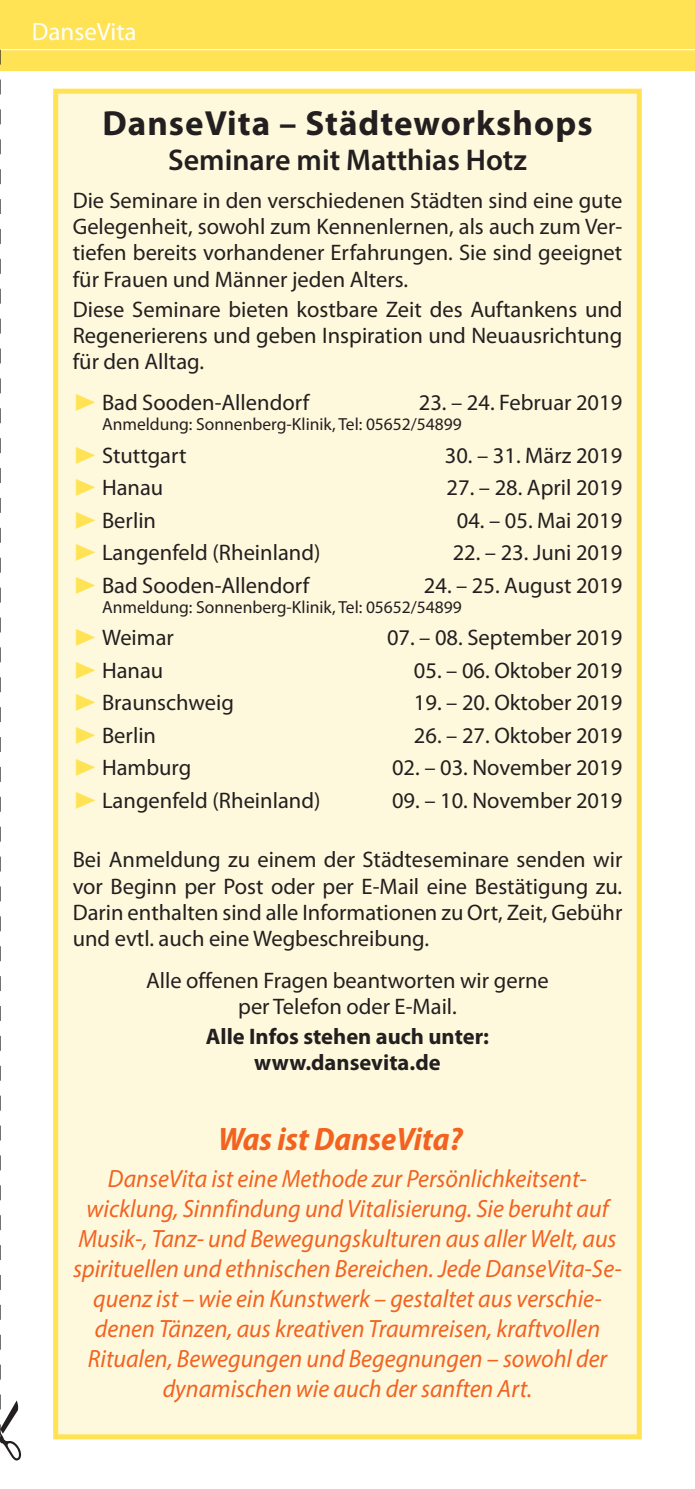
<style>
.page{position:relative;width:695px;height:1489px;background:#fff}
.page>*{position:absolute;margin:0;border:0;box-sizing:border-box;transform-origin:0 0}
.t1{font:700 35px "Myriad Pro";letter-spacing:.03em;color:#231f20}
.t2{font:italic 700 semi-condensed 32.5px "Myriad Pro";color:#f26221}
.t3{font:600 30px "Myriad Pro";color:#231f20}
.t4{font:italic 25px/30px "Myriad Pro";color:#f26221;text-align:center;scale:.96 1}
.t5{font:25px "Myriad Pro";color:#fff}
.t6{font:22.5px/26.2px "Myriad Pro";color:#231f20;text-align:justify}
.t7{font:700 22.5px/26.2px "Myriad Pro";color:#231f20;text-align:center}
.t8{font:17.5px "Myriad Pro";color:#231f20}
.s1{font-family:"Zeal";font-size:25px;color:#ffe355}
</style>
<div class="page">
<div style="left:0;top:0;width:694px;height:71px;background:#ffe355"></div>
<hr style="left:0;top:49px;width:694px;height:1px;background:#fff">
<div style="left:53px;top:89px;width:588px;height:1350px;background:#fef9dc;border:5px solid #ffe355"></div>
<svg style="left:0;top:50px;width:21px;height:1410px"></svg>
<p class="t5" style="left:32px;top:16px;width:106px">DanseVita</p>
<h1 class="t1" style="left:102px;top:100px;width:491px">DanseVita – Städteworkshops</h1>
<h3 class="t3" style="left:168px;top:141px;width:360px">Seminare mit Matthias Hotz</h3>
<p class="t6" style="left:73px;top:187px;width:551px">Die Seminare in den verschiedenen Städten sind eine gute Gelegenheit, sowohl zum Kennenlernen, als auch zum Ver&shy;tiefen bereits vorhandener Erfahrungen. Sie sind geeignet für Frauen und Männer jeden Alters.</p>
<p class="t6" style="left:73px;top:295px;width:551px">Diese Seminare bieten kostbare Zeit des Auftankens und Regenerierens und geben Inspiration und Neuausrichtung für den Alltag.</p>
<p class="t6" style="left:73px;top:389px;width:238px"><span class="s1">®</span> Bad Sooden-Allendorf</p>
<p class="t6" style="left:419px;top:389px;width:205px">23. – 24. Februar 2019</p>
<p class="t8" style="left:102px;top:413px;width:361px">Anmeldung: Sonnenberg-Klinik, Tel: 05652/54899</p>
<p class="t6" style="left:73px;top:441px;width:115px"><span class="s1">®</span> Stuttgart</p>
<p class="t6" style="left:445px;top:441px;width:179px">30. – 31. März 2019</p>
<p class="t6" style="left:73px;top:474px;width:92px"><span class="s1">®</span> Hanau</p>
<p class="t6" style="left:446px;top:474px;width:177px">27. – 28. April 2019</p>
<p class="t6" style="left:73px;top:506px;width:85px"><span class="s1">®</span> Berlin</p>
<p class="t6" style="left:456px;top:506px;width:167px">04. – 05. Mai 2019</p>
<p class="t6" style="left:73px;top:539px;width:249px"><span class="s1">®</span> Langenfeld (Rheinland)</p>
<p class="t6" style="left:452px;top:539px;width:171px">22. – 23. Juni 2019</p>
<p class="t6" style="left:73px;top:571px;width:238px"><span class="s1">®</span> Bad Sooden-Allendorf</p>
<p class="t6" style="left:424px;top:571px;width:200px">24. – 25. August 2019</p>
<p class="t8" style="left:102px;top:596px;width:361px">Anmeldung: Sonnenberg-Klinik, Tel: 05652/54899</p>
<p class="t6" style="left:73px;top:624px;width:103px"><span class="s1">®</span> Weimar</p>
<p class="t6" style="left:387px;top:624px;width:237px">07. – 08. September 2019</p>
<p class="t6" style="left:73px;top:656px;width:92px"><span class="s1">®</span> Hanau</p>
<p class="t6" style="left:414px;top:656px;width:210px">05. – 06. Oktober 2019</p>
<p class="t6" style="left:73px;top:689px;width:163px"><span class="s1">®</span> Braunschweig</p>
<p class="t6" style="left:414px;top:689px;width:210px">19. – 20. Oktober 2019</p>
<p class="t6" style="left:73px;top:721px;width:85px"><span class="s1">®</span> Berlin</p>
<p class="t6" style="left:414px;top:721px;width:210px">26. – 27. Oktober 2019</p>
<p class="t6" style="left:73px;top:754px;width:120px"><span class="s1">®</span> Hamburg</p>
<p class="t6" style="left:392px;top:754px;width:232px">02. – 03. November 2019</p>
<p class="t6" style="left:73px;top:786px;width:249px"><span class="s1">®</span> Langenfeld (Rheinland)</p>
<p class="t6" style="left:392px;top:786px;width:232px">09. – 10. November 2019</p>
<p class="t6" style="left:73px;top:846px;width:551px">Bei Anmeldung zu einem der Städteseminare senden wir vor Beginn per Post oder per E-Mail eine Bestätigung zu.<br>Darin enthalten sind alle Informationen zu Ort, Zeit, Gebühr und evtl. auch eine Wegbeschreibung.</p>
<p class="t6" style="left:146px;top:966px;width:404px;text-align:center">Alle offenen Fragen beantworten wir gerne per Telefon oder E-Mail.</p>
<p class="t7" style="left:206px;top:1022px;width:284px">Alle Infos stehen auch unter: www.dansevita.de</p>
<h2 class="t2" style="left:218px;top:1117px;width:246px">Was ist DanseVita?</h2>
<p class="t4" style="left:73px;top:1163px;width:573px">DanseVita ist eine Methode zur Persönlichkeitsent&shy;wicklung, Sinnfindung und Vitalisierung. Sie beruht auf Musik-, Tanz- und Bewegungskulturen aus aller Welt, aus spirituellen und ethnischen Bereichen. Jede DanseVita-Se&shy;quenz ist – wie ein Kunstwerk – gestaltet aus verschie&shy;denen Tänzen, aus kreativen Traumreisen, kraftvollen Ritualen, Bewegungen und Begegnungen – sowohl der dynamischen wie auch der sanften Art.</p>
</div>
